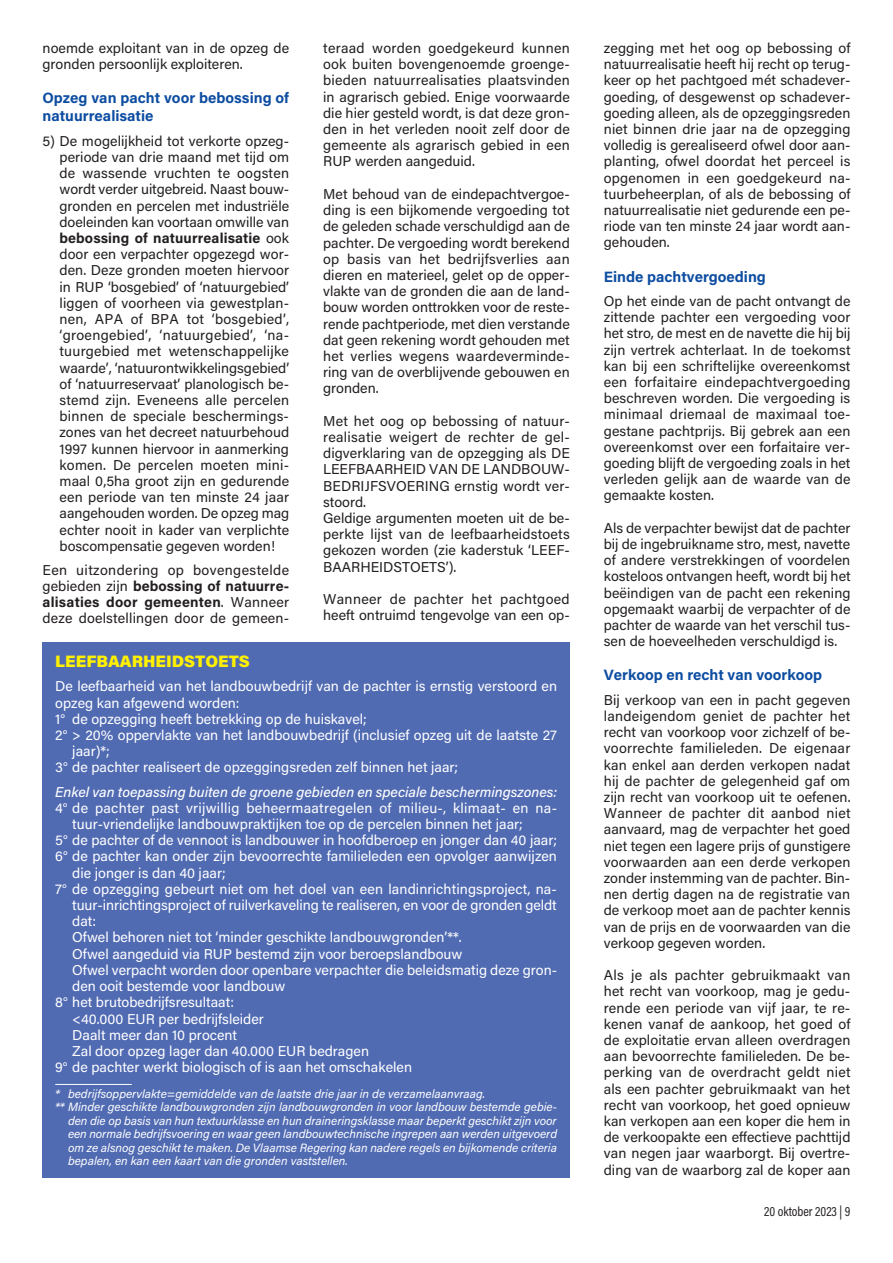
<style>
.page{position:relative;width:893px;height:1263px;background:#fff}
.page>*{position:absolute;margin:0;border:0;box-sizing:border-box;transform-origin:0 0}
.t1{font:900 16.5px "Acumin Pro";color:#fff101}
.t2{font:700 15px/18px "Acumin Pro";color:#0d4da1}
.t3{font:14.25px/16.2px "Acumin Pro";color:#231f20;text-align:justify}
.t4{font:14.25px "Acumin Pro";color:#fff}
.t5{font:italic 500 14.25px "Acumin Pro";color:#fff}
.t6{font:13.5px "Acumin Pro Cond";color:#231f20}
.t7{font:italic 12px "Acumin Pro";color:#fff}
.s1{font-weight:700}
</style>
<div class="page">
<div style="left:43px;top:642px;width:527px;height:536px;background:#516bb3"></div>
<hr style="left:55px;top:1084px;width:77px;height:1px;background:#fff">
<p class="t3" style="left:323px;top:39px;width:248px">teraad worden goedgekeurd kunnen ook buiten bovengenoemde groenge&shy;bieden natuurrealisaties plaatsvinden in agrarisch gebied. Enige voorwaarde die hier gesteld wordt, is dat deze gron&shy;den in het verleden nooit zelf door de gemeente als agrarisch gebied in een RUP werden aangeduid.</p>
<p class="t3" style="left:323px;top:185px;width:248px">Met behoud van de eindepachtvergoe&shy;ding is een bijkomende vergoeding tot de geleden schade verschuldigd aan de pachter. De vergoeding wordt berekend op basis van het bedrijfsverlies aan dieren en materieel, gelet op de opper&shy;vlakte van de gronden die aan de land&shy;bouw worden onttrokken voor de reste&shy;rende pachtperiode, met dien verstande dat geen rekening wordt gehouden met het verlies wegens waardeverminde&shy;ring van de overblijvende gebouwen en gronden.</p>
<p class="t3" style="left:323px;top:412px;width:248px;text-align:left">Met het oog op bebossing of natuur&shy;realisatie weigert de rechter de gel&shy;digverklaring van de opzegging als DE<br>LEEFBAARHEID VAN DE LANDBOUW-<br>BEDRIJFSVOERING ernstig wordt ver&shy;stoord.<br>Geldige argumenten moeten uit de be&shy;perkte lijst van de leefbaarheidstoets gekozen worden (zie kaderstuk ‘LEEF-<br>BAARHEIDSTOETS’).</p>
<p class="t3" style="left:323px;top:590px;width:248px">Wanneer de pachter het pachtgoed heeft ontruimd tengevolge van een op-</p>
<p class="t3" style="left:43px;top:39px;width:248px">noemde exploitant van in de opzeg de gronden persoonlijk exploiteren.</p>
<p class="t2" style="left:43px;top:88px;width:248px">Opzeg van pacht voor bebossing of natuurrealisatie</p>
<p class="t3" style="left:60px;top:132px;width:231px;text-indent:-17px">5) De mogelijkheid tot verkorte opzeg&shy;periode van drie maand met tijd om de wassende vruchten te oogsten wordt verder uitgebreid. Naast bouw&shy;gronden en percelen met industriële doeleinden kan voortaan omwille van <span class="s1">bebossing of natuurrealisatie</span> ook door een verpachter opgezegd wor&shy;den. Deze gronden moeten hiervoor in RUP ‘bosgebied’ of ‘natuurgebied’ liggen of voorheen via gewestplan&shy;nen, APA of BPA tot ‘bosgebied’, ‘groengebied’, ‘natuurgebied’, ‘na&shy;tuurgebied met wetenschappelijke waarde’, ‘natuurontwikkelingsgebied’ of ‘natuurreservaat’ planologisch be&shy;stemd zijn. Eveneens alle percelen binnen de speciale beschermings&shy;zones van het decreet natuurbehoud 1997 kunnen hiervoor in aanmerking komen. De percelen moeten mini&shy;maal 0,5ha groot zijn en gedurende een periode van ten minste 24 jaar aangehouden worden. De opzeg mag echter nooit in kader van verplichte boscompensatie gegeven worden!</p>
<p class="t3" style="left:43px;top:561px;width:248px">Een uitzondering op bovengestelde gebieden zijn <span class="s1">bebossing of natuurre&shy;alisaties door gemeenten</span>. Wanneer deze doelstellingen door de gemeen-</p>
<p class="t1" style="left:55px;top:649px;width:196px">LEEFBAARHEIDSTOETS</p>
<p class="t4" style="left:55px;top:676px;width:503px">De leefbaarheid van het landbouwbedrijf van de pachter is ernstig verstoord en</p>
<p class="t4" style="left:55px;top:693px;width:186px">opzeg kan afgewend worden:</p>
<p class="t4" style="left:55px;top:709px;width:313px">1° de opzegging heeft betrekking op de huiskavel;</p>
<p class="t4" style="left:55px;top:725px;width:503px">2° &gt; 20% oppervlakte van het landbouwbedrijf (inclusief opzeg uit de laatste 27</p>
<p class="t4" style="left:72px;top:741px;width:39px">jaar)*;</p>
<p class="t4" style="left:55px;top:757px;width:404px">3° de pachter realiseert de opzeggingsreden zelf binnen het jaar;</p>
<p class="t5" style="left:55px;top:782px;width:503px">Enkel van toepassing buiten de groene gebieden en speciale beschermingszones:</p>
<p class="t4" style="left:55px;top:798px;width:503px">4° de pachter past vrijwillig beheermaatregelen of milieu-, klimaat- en na-</p>
<p class="t4" style="left:72px;top:814px;width:452px">tuur-vriendelijke landbouwpraktijken toe op de percelen binnen het jaar;</p>
<p class="t4" style="left:55px;top:830px;width:503px">5° de pachter of de vennoot is landbouwer in hoofdberoep en jonger dan 40 jaar;</p>
<p class="t4" style="left:55px;top:846px;width:503px">6° de pachter kan onder zijn bevoorrechte familieleden een opvolger aanwijzen</p>
<p class="t4" style="left:72px;top:863px;width:155px">die jonger is dan 40 jaar;</p>
<p class="t4" style="left:55px;top:879px;width:503px">7° de opzegging gebeurt niet om het doel van een landinrichtingsproject, na-</p>
<p class="t4" style="left:72px;top:895px;width:486px">tuur-inrichtingsproject of ruilverkaveling te realiseren, en voor de gronden geldt</p>
<p class="t4" style="left:72px;top:911px;width:25px">dat:</p>
<p class="t4" style="left:72px;top:928px;width:391px">Ofwel behoren niet tot ‘minder geschikte landbouwgronden’**.</p>
<p class="t4" style="left:72px;top:944px;width:392px">Ofwel aangeduid via RUP bestemd zijn voor beroepslandbouw</p>
<p class="t4" style="left:72px;top:960px;width:486px">Ofwel verpacht worden door openbare verpachter die beleidsmatig deze gron-</p>
<p class="t4" style="left:72px;top:976px;width:215px">den ooit bestemde voor landbouw</p>
<p class="t4" style="left:55px;top:992px;width:180px">8° het brutobedrijfsresultaat:</p>
<p class="t4" style="left:72px;top:1009px;width:193px">&lt;40.000 EUR per bedrijfsleider</p>
<p class="t4" style="left:72px;top:1025px;width:166px">Daalt meer dan 10 procent</p>
<p class="t4" style="left:72px;top:1041px;width:298px">Zal door opzeg lager dan 40.000 EUR bedragen</p>
<p class="t4" style="left:55px;top:1057px;width:358px">9° de pachter werkt biologisch of is aan het omschakelen</p>
<p class="t7" style="left:55px;top:1085px;width:431px">* bedrijfsoppervlakte=gemiddelde van de laatste drie jaar in de verzamelaanvraag.</p>
<p class="t7" style="left:55px;top:1098px;width:503px">** Minder geschikte landbouwgronden zijn landbouwgronden in voor landbouw bestemde gebie-</p>
<p class="t7" style="left:68px;top:1112px;width:490px">den die op basis van hun textuurklasse en hun draineringsklasse maar beperkt geschikt zijn voor</p>
<p class="t7" style="left:68px;top:1125px;width:491px">een normale bedrijfsvoering en waar geen landbouwtechnische ingrepen aan werden uitgevoerd</p>
<p class="t7" style="left:68px;top:1139px;width:490px">om ze alsnog geschikt te maken. De Vlaamse Regering kan nadere regels en bijkomende criteria</p>
<p class="t7" style="left:68px;top:1152px;width:281px">bepalen, en kan een kaart van die gronden vaststellen.</p>
<p class="t3" style="left:604px;top:39px;width:248px">zegging met het oog op bebossing of natuurrealisatie heeft hij recht op terug&shy;keer op het pachtgoed mét schadever&shy;goeding, of desgewenst op schadever&shy;goeding alleen, als de opzeggingsreden niet binnen drie jaar na de opzegging volledig is gerealiseerd ofwel door aan&shy;planting, ofwel doordat het perceel is opgenomen in een goedgekeurd na&shy;tuurbeheerplan, of als de bebossing of natuurrealisatie niet gedurende een pe&shy;riode van ten minste 24 jaar wordt aan&shy;gehouden.</p>
<p class="t2" style="left:604px;top:267px;width:164px">Einde pachtvergoeding</p>
<p class="t3" style="left:604px;top:292px;width:248px">Op het einde van de pacht ontvangt de zittende pachter een vergoeding voor het stro, de mest en de navette die hij bij zijn vertrek achterlaat. In de toekomst kan bij een schriftelijke overeenkomst een forfaitaire eindepachtvergoeding beschreven worden. Die vergoeding is minimaal driemaal de maximaal toe&shy;gestane pachtprijs. Bij gebrek aan een overeenkomst over een forfaitaire ver&shy;goeding blijft de vergoeding zoals in het verleden gelijk aan de waarde van de gemaakte kosten.</p>
<p class="t3" style="left:604px;top:519px;width:248px">Als de verpachter bewijst dat de pachter bij de ingebruikname stro, mest, navette of andere verstrekkingen of voordelen kosteloos ontvangen heeft, wordt bij het beëindigen van de pacht een rekening opgemaakt waarbij de verpachter of de pachter de waarde van het verschil tus&shy;sen de hoeveelheden verschuldigd is.</p>
<p class="t2" style="left:604px;top:665px;width:220px">Verkoop en recht van voorkoop</p>
<p class="t3" style="left:604px;top:691px;width:248px">Bij verkoop van een in pacht gegeven landeigendom geniet de pachter het recht van voorkoop voor zichzelf of be&shy;voorrechte familieleden. De eigenaar kan enkel aan derden verkopen nadat hij de pachter de gelegenheid gaf om zijn recht van voorkoop uit te oefenen.<br>Wanneer de pachter dit aanbod niet aanvaard, mag de verpachter het goed niet tegen een lagere prijs of gunstigere voorwaarden aan een derde verkopen zonder instemming van de pachter. Bin&shy;nen dertig dagen na de registratie van de verkoop moet aan de pachter kennis van de prijs en de voorwaarden van die verkoop gegeven worden.</p>
<p class="t3" style="left:604px;top:966px;width:248px">Als je als pachter gebruikmaakt van het recht van voorkoop, mag je gedu&shy;rende een periode van vijf jaar, te re&shy;kenen vanaf de aankoop, het goed of de exploitatie ervan alleen overdragen aan bevoorrechte familieleden. De be&shy;perking van de overdracht geldt niet als een pachter gebruikmaakt van het recht van voorkoop, het goed opnieuw kan verkopen aan een koper die hem in de verkoopakte een effectieve pachttijd van negen jaar waarborgt. Bij overtre&shy;ding van de waarborg zal de koper aan</p>
<p class="t6" style="left:764px;top:1202px;width:88px">20 oktober 2023 | 9</p>
</div>
